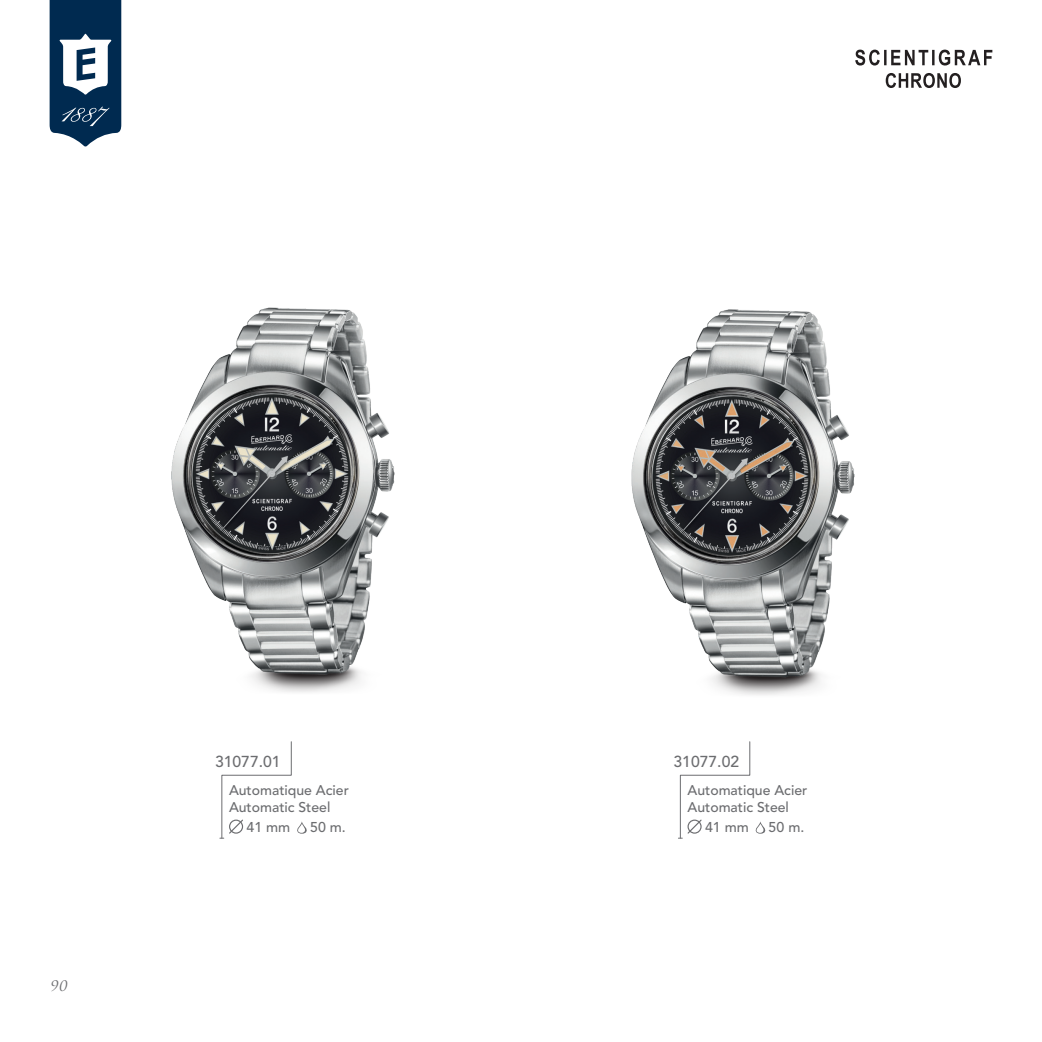
<style>
.page{position:relative;width:1042px;height:1042px;background:#fff}
.page>*{position:absolute;margin:0;border:0;box-sizing:border-box;transform-origin:0 0}
.ref{font:500 15.75px "Avenir LT Std";color:#6c6d70}
.diam_profondità{font:500 14.17px "Avenir LT Std";color:#6c6d70}
.Stile_di_paragrafo_1{font:italic 14.17px "Trajan Pro";color:#6c6d70}
.mov_materiale{font:500 14px "Avenir LT Std";color:#6c6d70}
</style>
<div class="page">
<img style="left:631px;top:309px;width:224px;height:386px">
<svg style="left:50px;top:0;width:71px;height:147px"></svg>
<svg style="left:855px;top:50px;width:137px;height:16px"></svg>
<svg style="left:678px;top:741px;width:88px;height:98px"></svg>
<svg style="left:220px;top:741px;width:87px;height:98px"></svg>
<svg style="left:885px;top:73px;width:76px;height:15px"></svg>
<img style="left:171px;top:307px;width:224px;height:386px">
<p class="Stile_di_paragrafo_1" style="left:50px;top:977px;width:22px">90</p>
<p class="ref" style="left:215px;top:752px;width:67px">31077.01</p>
<p class="ref" style="left:673px;top:752px;width:67px">31077.02</p>
<p class="mov_materiale" style="left:229px;top:782px;width:121px">Automatique Acier</p>
<p class="mov_materiale" style="left:229px;top:799px;width:103px">Automatic Steel</p>
<p class="mov_materiale" style="left:687px;top:782px;width:121px">Automatique Acier</p>
<p class="mov_materiale" style="left:687px;top:799px;width:103px">Automatic Steel</p>
<p class="diam_profondità" style="left:246px;top:819px;width:45px">41 mm</p>
<p class="diam_profondità" style="left:310px;top:819px;width:37px">50 m.</p>
<p class="diam_profondità" style="left:705px;top:819px;width:45px">41 mm</p>
<p class="diam_profondità" style="left:768px;top:819px;width:37px">50 m.</p>
</div>
